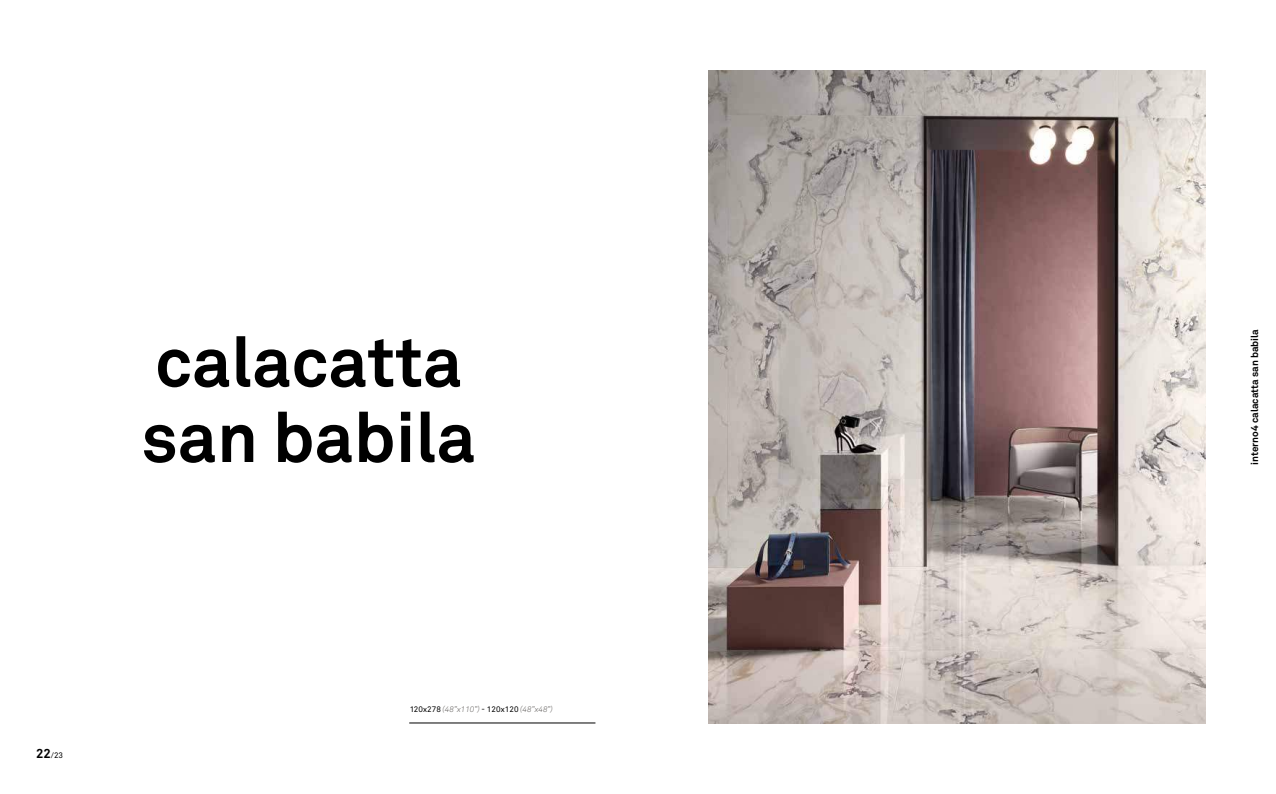
<style>
.page{position:relative;width:1276px;height:794px;background:#fff}
.page>*{position:absolute;margin:0;border:0;box-sizing:border-box;transform-origin:0 0}
.t1{font:700 69.7px/75.4px "Akkurat Std";color:#000}
.t2{font:700 10px "Akkurat Std";color:#000}
.t3{font:italic 300 8px "Akkurat Std";color:#595654}
.t4{font:8px "Akkurat Std";color:#000}
.s1{font-weight:700;font-size:13px}
.s2{font-weight:400;font-style:normal;color:#000}
</style>
<div class="page">
<img style="left:709px;top:71px;width:496px;height:652px">
<hr style="left:409px;top:723px;width:186px;height:1px;background:#000">
<h1 class="t1" style="left:141px;top:332px;width:336px">calacatta san babila</h1>
<p class="t2" style="left:1251px;top:465px;width:137px;rotate:-90deg">interno4 calacatta san babila</p>
<p class="t4" style="left:36px;top:751px;width:29px"><span class="s1">22</span>/23</p>
<p class="t3" style="left:409px;top:706px;width:145px"><span class="s2">120x278</span> (48”x110”) <span class="s2">- 120x120</span> (48”x48”)</p>
</div>
